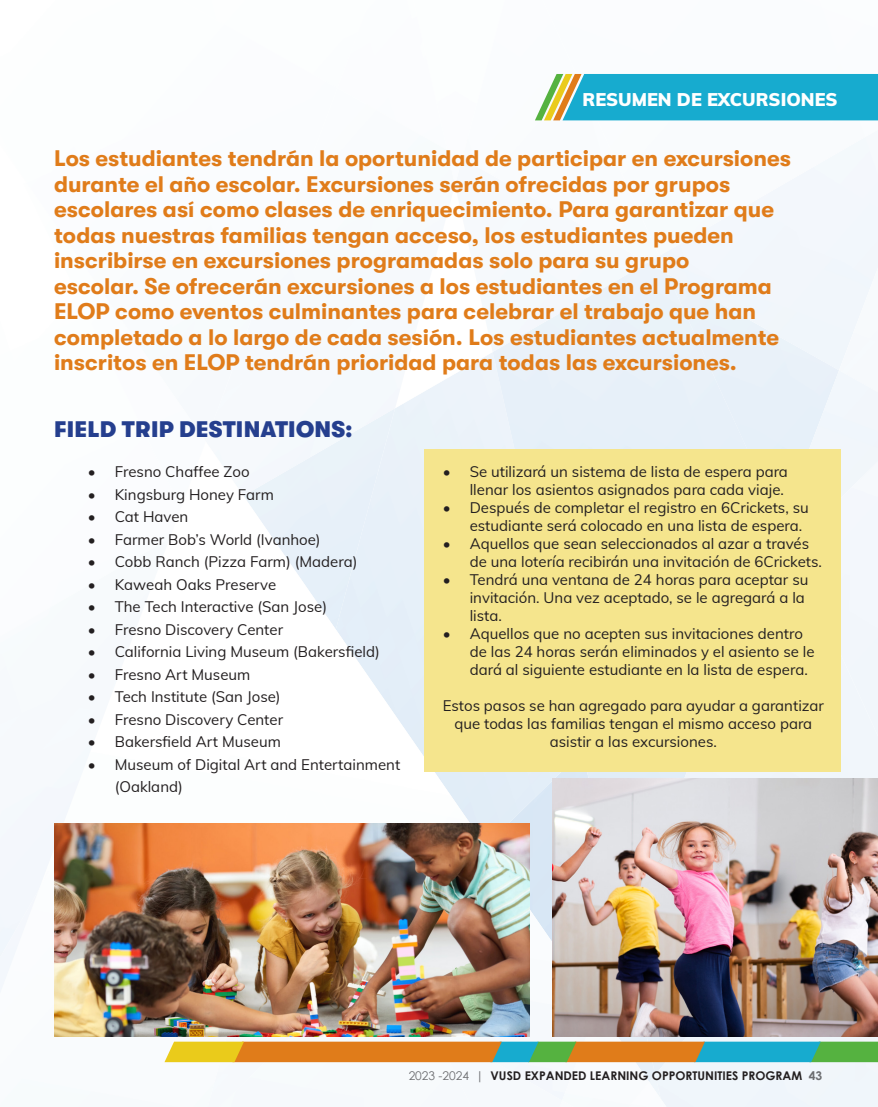
<style>
.page{position:relative;width:878px;height:1107px;background:#fff}
.page>*{position:absolute;margin:0;border:0;box-sizing:border-box;transform-origin:0 0}
.t1{font:700 22.5px/25.5px "GT Walsheim Pro";color:#e07c1a}
.t2{font:900 22.5px "GT Walsheim Pro";letter-spacing:.01em;color:#253f8e}
.t3{font:900 18px "Muli";color:#fff}
.t4{font:15px/18px "Muli";color:#231f20}
.t5{font:700 12px "Century Gothic";color:#231f20}
.s1{font-weight:400;color:#6c6d70}
.s2{color:#6c6d70}
</style>
<div class="page">
<img style="left:336px;top:629px;width:149px;height:195px">
<div style="left:336px;top:496px;width:59px;height:133px;background:#e6f0f9"></div>
<div style="left:492px;top:274px;width:175px;height:175px;background:#e7f0f9"></div>
<img style="left:485px;top:772px;width:97px;height:74px">
<img style="left:529px;top:846px;width:23px;height:180px">
<img style="left:301px;top:757px;width:89px;height:67px">
<img style="left:170px;top:527px;width:131px;height:297px">
<img style="left:0;top:738px;width:170px;height:86px">
<div style="left:243px;top:350px;width:94px;height:92px;background:#f6f9fc"></div>
<img style="left:481px;top:262px;width:166px;height:90px">
<img style="left:181px;top:527px;width:9px;height:11px">
<img style="left:170px;top:527px;width:11px;height:109px">
<img style="left:781px;top:370px;width:97px;height:79px">
<img style="left:562px;top:1036px;width:87px;height:63px">
<div style="left:791px;top:448px;width:87px;height:318px;background:#f2f6fb"></div>
<div style="left:659px;top:256px;width:180px;height:114px;background:#f0f6fb"></div>
<div style="left:839px;top:232px;width:39px;height:168px;background:#f2f7fc"></div>
<div style="left:478px;top:1026px;width:84px;height:74px;background:#f6f9fc"></div>
<img style="left:0;top:824px;width:205px;height:239px">
<img style="left:0;top:889px;width:39px;height:105px">
<img style="left:205px;top:1036px;width:273px;height:27px">
<img style="left:649px;top:1075px;width:6px;height:7px">
<img style="left:617px;top:1082px;width:38px;height:17px">
<img style="left:655px;top:1036px;width:223px;height:71px">
<img style="left:660px;top:1099px;width:15px;height:8px">
<div style="left:424px;top:449px;width:416px;height:323px;background:#f5e58d"></div>
<svg style="left:535px;top:74px;width:343px;height:46px;background:#2cafc7"></svg>
<svg style="left:164px;top:1042px;width:714px;height:20px;background:#a39647"></svg>
<img style="left:552px;top:778px;width:326px;height:258px">
<img style="left:54px;top:824px;width:475px;height:212px">
<p class="t3" style="left:582px;top:87px;width:256px">RESUMEN DE EXCURSIONES</p>
<p class="t1" style="left:54px;top:146px;width:738px">Los estudiantes tendrán la oportunidad de participar en excursiones durante el año escolar. Excursiones serán ofrecidas por grupos escolares así como clases de enriquecimiento. Para garantizar que todas nuestras familias tengan acceso, los estudiantes pueden inscribirse en excursiones programadas solo para su grupo</p>
<p class="t1" style="left:54px;top:273px;width:726px">escolar. Se ofrecerán excursiones a los estudiantes en el Programa ELOP como eventos culminantes para celebrar el trabajo que han completado a lo largo de cada sesión. Los estudiantes actualmente inscritos en ELOP tendrán prioridad para todas las excursiones.</p>
<p class="t2" style="left:54px;top:417px;width:300px">FIELD TRIP DESTINATIONS:</p>
<p class="t4" style="left:88px;top:462px;width:163px">• Fresno Chaffee Zoo</p>
<p class="t4" style="left:88px;top:485px;width:187px">• Kingsburg Honey Farm</p>
<p class="t4" style="left:88px;top:507px;width:102px">• Cat Haven</p>
<p class="t4" style="left:88px;top:530px;width:234px">• Farmer Bob’s World (Ivanhoe)</p>
<p class="t4" style="left:88px;top:552px;width:271px">• Cobb Ranch (Pizza Farm) (Madera)</p>
<p class="t4" style="left:88px;top:575px;width:190px">• Kaweah Oaks Preserve</p>
<p class="t4" style="left:88px;top:597px;width:241px">• The Tech Interactive (San Jose)</p>
<p class="t4" style="left:88px;top:620px;width:197px">• Fresno Discovery Center</p>
<p class="t4" style="left:88px;top:642px;width:293px">• California Living Museum (Bakersfield)</p>
<p class="t4" style="left:88px;top:665px;width:164px">• Fresno Art Museum</p>
<p class="t4" style="left:88px;top:687px;width:194px">• Tech Institute (San Jose)</p>
<p class="t4" style="left:88px;top:710px;width:197px">• Fresno Discovery Center</p>
<p class="t4" style="left:88px;top:732px;width:195px">• Bakersfield Art Museum</p>
<p class="t4" style="left:115px;top:753px;width:287px;line-height:22.5px;text-indent:-27px">• Museum of Digital Art and Entertainment (Oakland)</p>
<p class="t4" style="left:442px;top:462px;width:347px;text-align:right">• Se utilizará un sistema de lista de espera para llenar los asientos asignados para cada viaje.</p>
<p class="t4" style="left:469px;top:498px;width:340px;text-indent:-27px">• Después de completar el registro en 6Crickets, su estudiante será colocado en una lista de espera.</p>
<p class="t4" style="left:469px;top:534px;width:354px;text-indent:-27px">• Aquellos que sean seleccionados al azar a través de una lotería recibirán una invitación de 6Crickets.</p>
<p class="t4" style="left:469px;top:570px;width:340px;text-indent:-27px">• Tendrá una ventana de 24 horas para aceptar su invitación. Una vez aceptado, se le agregará a la lista.</p>
<p class="t4" style="left:469px;top:624px;width:346px;text-indent:-27px">• Aquellos que no acepten sus invitaciones dentro de las 24 horas serán eliminados y el asiento se le dará al siguiente estudiante en la lista de espera.</p>
<p class="t4" style="left:442px;top:696px;width:383px;text-align:center">Estos pasos se han agregado para ayudar a garantizar que todas las familias tengan el mismo acceso para asistir a las excursiones.</p>
<p class="t5" style="left:408px;top:1067px;width:415px"><span class="s1">2023 -2024 |</span> VUSD EXPANDED LEARNING OPPORTUNITIES PROGRAM <span class="s2">43</span></p>
</div>
